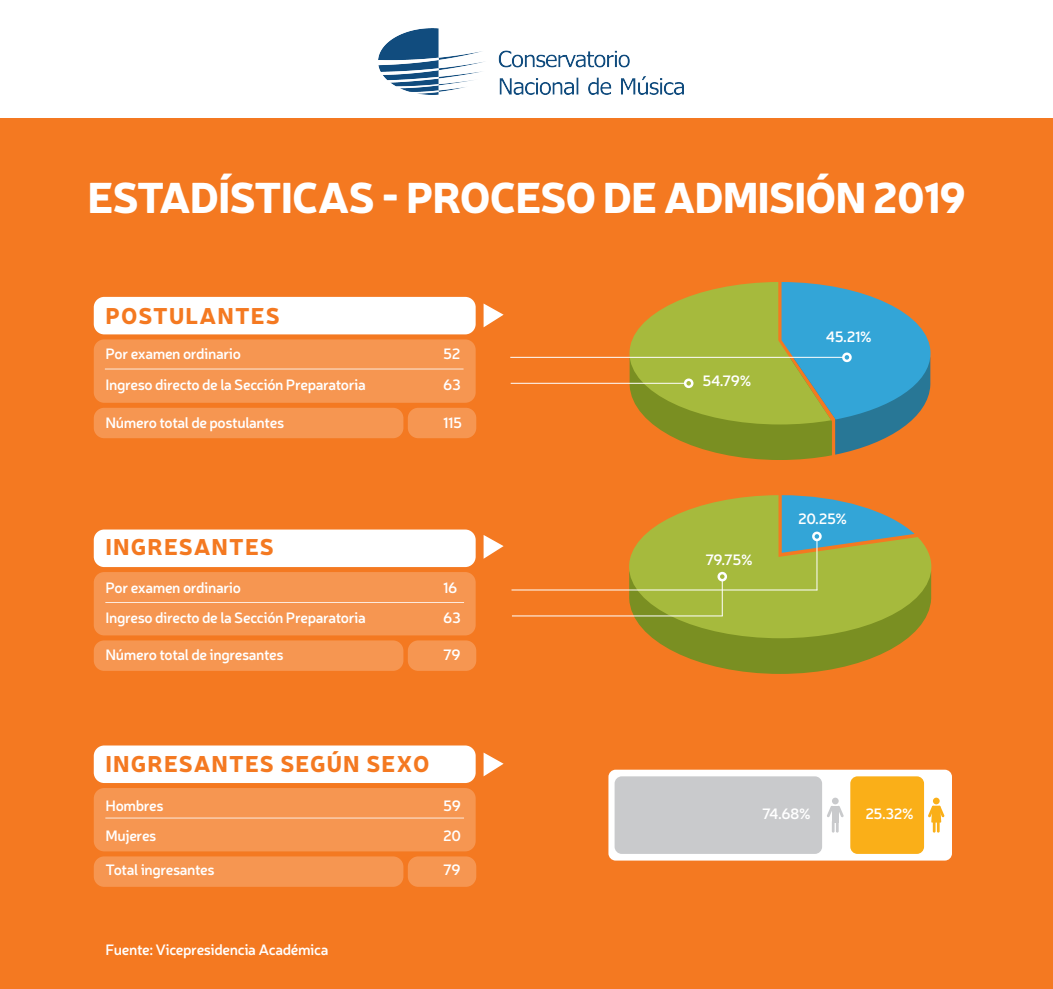
<style>
.page{position:relative;width:1053px;height:989px;background:#fff}
.page>*{position:absolute;margin:0;border:0;box-sizing:border-box;transform-origin:0 0}
.t1{font:900 42.5px "Neris";letter-spacing:-.025em;color:#fff}
.t2{font:900 22.5px "Neris";letter-spacing:.05em;color:#f47921}
.t3{font:600 15px/30px "Neris";letter-spacing:-.025em;color:#fff}
</style>
<div class="page">
<div style="left:0;top:118px;width:1052px;height:870px;background:#f47921"></div>
<svg style="left:629px;top:282px;width:301px;height:178px"></svg>
<div style="left:94px;top:297px;width:381px;height:37px;background:#fff;border-radius:10px"></div>
<div style="left:94px;top:339px;width:381px;height:64px;background:#f69651;border-radius:10px"></div>
<div style="left:94px;top:408px;width:309px;height:30px;background:#f69651;border-radius:10px"></div>
<div style="left:408px;top:408px;width:68px;height:30px;background:#f69651;border-radius:10px"></div>
<hr style="left:105px;top:369px;width:358px;height:1px;background:#fff">
<svg style="left:652px;top:638px;width:256px;height:36px"></svg>
<svg style="left:629px;top:495px;width:302px;height:143px;background:#a0aa48"></svg>
<div style="left:94px;top:529px;width:381px;height:38px;background:#fff;border-radius:10px"></div>
<div style="left:94px;top:572px;width:381px;height:63px;background:#f69651;border-radius:10px"></div>
<div style="left:94px;top:640px;width:309px;height:30px;background:#f69651;border-radius:10px"></div>
<div style="left:408px;top:640px;width:68px;height:30px;background:#f69651;border-radius:10px"></div>
<hr style="left:105px;top:602px;width:359px;height:1px;background:#fff">
<div style="left:94px;top:745px;width:381px;height:38px;background:#fff;border-radius:10px"></div>
<div style="left:94px;top:788px;width:381px;height:63px;background:#f69651;border-radius:10px"></div>
<div style="left:94px;top:856px;width:309px;height:30px;background:#f69651;border-radius:10px"></div>
<div style="left:408px;top:856px;width:68px;height:30px;background:#f69651;border-radius:10px"></div>
<hr style="left:105px;top:817px;width:359px;height:1px;background:#fff">
<hr style="left:510px;top:357px;width:332px;height:1px;background:#fff">
<div style="left:842px;top:352px;width:9px;height:10px;border:2px solid #fff;border-radius:50%"></div>
<hr style="left:510px;top:383px;width:175px;height:1px;background:#fff">
<div style="left:684px;top:378px;width:9px;height:10px;border:2px solid #fff;border-radius:50%"></div>
<hr style="left:511px;top:589px;width:306px;height:1px;background:#fff">
<hr style="left:816px;top:540px;width:1px;height:50px;background:#fff">
<div style="left:812px;top:531px;width:9px;height:10px;border:2px solid #fff;border-radius:50%"></div>
<hr style="left:512px;top:615px;width:210px;height:1px;background:#fff">
<div style="left:717px;top:571px;width:10px;height:10px;border:2px solid #fff;border-radius:50%"></div>
<hr style="left:721px;top:580px;width:1px;height:36px;background:#fff">
<svg style="left:483px;top:303px;width:20px;height:24px"></svg>
<svg style="left:483px;top:535px;width:20px;height:23px"></svg>
<svg style="left:483px;top:752px;width:20px;height:24px"></svg>
<div style="left:608px;top:769px;width:343px;height:91px;background:#fff;border-radius:7px"></div>
<div style="left:614px;top:776px;width:208px;height:77px;background:#c9cacc;border-radius:7px"></div>
<div style="left:850px;top:776px;width:74px;height:77px;background:#faaf18;border-radius:7px"></div>
<svg style="left:932px;top:797px;width:7px;height:7px"></svg>
<svg style="left:928px;top:805px;width:16px;height:27px"></svg>
<div style="left:831px;top:797px;width:7px;height:7px;background:#c9cacc;border-radius:50%"></div>
<svg style="left:827px;top:806px;width:16px;height:26px"></svg>
<div style="left:831px;top:805px;width:7px;height:17px;background:#c9cacc"></div>
<img style="left:379px;top:29px;width:304px;height:66px">
<h1 class="t1" style="left:88px;top:166px;width:880px">ESTADÍSTICAS - PROCESO DE ADMISIÓN 2019</h1>
<h2 class="t2" style="left:106px;top:299px;width:176px">POSTULANTES</h2>
<p class="t3" style="left:106px;top:338px;width:262px">Por examen ordinario<br>Ingreso directo de la Sección Preparatoria</p>
<p class="t3" style="left:106px;top:406px;width:180px">Número total de postulantes</p>
<p class="t3" style="left:443px;top:338px;width:19px">52<br>63</p>
<p class="t3" style="left:443px;top:406px;width:20px">115</p>
<h2 class="t2" style="left:106px;top:530px;width:170px">INGRESANTES</h2>
<p class="t3" style="left:106px;top:572px;width:262px">Por examen ordinario<br>Ingreso directo de la Sección Preparatoria</p>
<p class="t3" style="left:106px;top:639px;width:179px">Número total de ingresantes</p>
<p class="t3" style="left:443px;top:572px;width:19px">16<br>63</p>
<p class="t3" style="left:443px;top:638px;width:19px">79</p>
<h2 class="t2" style="left:106px;top:746px;width:325px">INGRESANTES SEGÚN SEXO</h2>
<p class="t3" style="left:106px;top:789px;width:60px">Hombres<br>Mujeres</p>
<p class="t3" style="left:106px;top:854px;width:111px">Total ingresantes</p>
<p class="t3" style="left:443px;top:789px;width:19px">59<br>20</p>
<p class="t3" style="left:443px;top:853px;width:19px">79</p>
<p class="t3" style="left:106px;top:934px;width:224px">Fuente: Vicepresidencia Académica</p>
<p class="t3" style="left:702px;top:364px;width:50px">54.79%</p>
<p class="t3" style="left:825px;top:321px;width:47px">45.21%</p>
<p class="t3" style="left:705px;top:544px;width:49px">79.75%</p>
<p class="t3" style="left:798px;top:503px;width:51px">20.25%</p>
<p class="t3" style="left:762px;top:798px;width:50px">74.68%</p>
<p class="t3" style="left:865px;top:798px;width:50px">25.32%</p>
</div>
